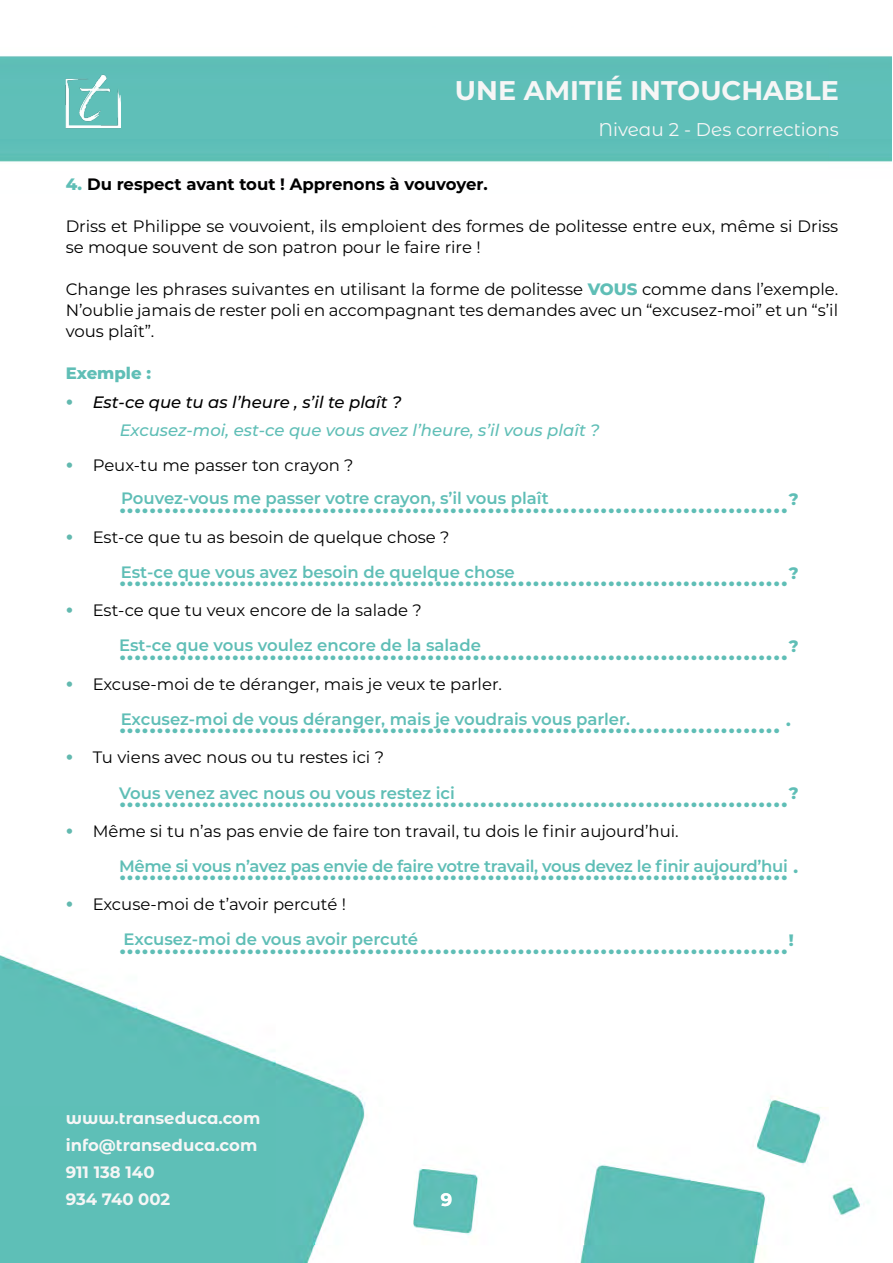
<style>
.page{position:relative;width:893px;height:1263px;background:#fff}
.page>*{position:absolute;margin:0;border:0;box-sizing:border-box;transform-origin:0 0}
.t1{font:700 27px "Montserrat";color:#f6f6f6}
.t2{font:800 21px "Montserrat";color:#5fbeb6}
.t3{font:18.45px "Montserrat Alternates";color:#f6f6f6}
.t4{font:700 18px "Montserrat";color:#fff}
.t5{font:16.5px/21px "Montserrat";color:#000}
.t6{font:600 16.5px "Montserrat";color:#5fbeb6}
.t7{font:italic 500 16.5px/28.5px "Montserrat";color:#5fbeb6}
.t8{font:600 16.5px "Montserrat";letter-spacing:-.02em;color:#5fbeb6}
.t9{font:700 16.5px/27px "Montserrat Alternates";color:#f6f6f6}
.t10{font:700 16.5px "Montserrat";color:#000}
.t11{font:800 16.5px "Montserrat";color:#5fbeb6}
.s1{font-weight:800;color:#5fbeb6}
.s2{font-weight:700;font-style:normal;font-size:21px;color:#62b9af}
.s3{color:#000}
.s4{font-weight:700;font-size:21px;color:#62b9af}
</style>
<div class="page">
<img style="left:0;top:56px;width:892px;height:1207px">
<img style="left:66px;top:74px;width:55px;height:66px">
<p class="t1" style="left:455px;top:71px;width:385px">UNE AMITIÉ INTOUCHABLE</p>
<p class="t3" style="left:598px;top:117px;width:242px">Niveau 2 - Des corrections</p>
<p class="t10" style="left:66px;top:173px;width:423px"><span class="s1">4.</span> Du respect avant tout ! Apprenons à vouvoyer.</p>
<p class="t5" style="left:66px;top:215px;width:774px">Driss et Philippe se vouvoient, ils emploient des formes de politesse entre eux, même si Driss se moque souvent de son patron pour le faire rire !</p>
<p class="t5" style="left:66px;top:278px;width:774px;text-align:justify">Change les phrases suivantes en utilisant la forme de politesse <span class="s1">VOUS</span> comme dans l’exemple.<br>N’oublie jamais de rester poli en accompagnant tes demandes avec un “excusez-moi” et un “s’il vous plaît”.</p>
<p class="t11" style="left:66px;top:361px;width:87px">Exemple :</p>
<p class="t7" style="left:120px;top:387px;width:481px;text-indent:-54px"><span class="s2">•</span> <span class="s3">Est-ce que tu as l’heure , s’il te plaît ?<br></span>Excusez-moi, est-ce que vous avez l’heure, s’il vous plaît ?</p>
<p class="t5" style="left:66px;top:454px;width:289px"><span class="s4">•</span> Peux-tu me passer ton crayon ?</p>
<p class="t2" style="left:120px;top:490px;width:680px">.........................................................................................<sup>?</sup></p>
<p class="t5" style="left:66px;top:526px;width:385px"><span class="s4">•</span> Est-ce que tu as besoin de quelque chose ?</p>
<p class="t2" style="left:120px;top:563px;width:680px">.........................................................................................<sup>?</sup></p>
<p class="t5" style="left:66px;top:599px;width:358px"><span class="s4">•</span> Est-ce que tu veux encore de la salade ?</p>
<p class="t2" style="left:120px;top:637px;width:680px">.........................................................................................<sup>?</sup></p>
<p class="t5" style="left:66px;top:673px;width:438px"><span class="s4">•</span> Excuse-moi de te déranger, mais je veux te parler.</p>
<p class="t2" style="left:120px;top:710px;width:673px">........................................................................................ <sup>.</sup></p>
<p class="t5" style="left:66px;top:746px;width:320px"><span class="s4">•</span> Tu viens avec nous ou tu restes ici ?</p>
<p class="t2" style="left:120px;top:784px;width:680px">.........................................................................................<sup>?</sup></p>
<p class="t5" style="left:66px;top:820px;width:614px"><span class="s4">•</span> Même si tu n’as pas envie de faire ton travail, tu dois le finir aujourd’hui.</p>
<p class="t2" style="left:120px;top:857px;width:680px">......................................................................................... <sup>.</sup></p>
<p class="t5" style="left:66px;top:893px;width:282px"><span class="s4">•</span> Excuse-moi de t’avoir percuté !</p>
<p class="t2" style="left:120px;top:931px;width:676px">.........................................................................................<sup>!</sup></p>
<p class="t6" style="left:121px;top:487px;width:429px">Pouvez-vous me passer votre crayon, s’il vous plaît</p>
<p class="t6" style="left:121px;top:561px;width:396px">Est-ce que vous avez besoin de quelque chose</p>
<p class="t6" style="left:119px;top:634px;width:363px">Est-ce que vous voulez encore de la salade</p>
<p class="t6" style="left:121px;top:707px;width:511px">Excusez-moi de vous déranger, mais je voudrais vous parler.</p>
<p class="t6" style="left:119px;top:781px;width:337px">Vous venez avec nous ou vous restez ici</p>
<p class="t8" style="left:119px;top:854px;width:670px">Même si vous n’avez pas envie de faire votre travail, vous devez le finir aujourd’hui</p>
<p class="t6" style="left:124px;top:927px;width:296px">Excusez-moi de vous avoir percuté</p>
<p class="t9" style="left:66px;top:1104px;width:196px">www.transeduca.com info@transeduca.com<br>911 138 140<br>934 740 002</p>
<p class="t4" style="left:441px;top:1186px;width:13px">9</p>
</div>
